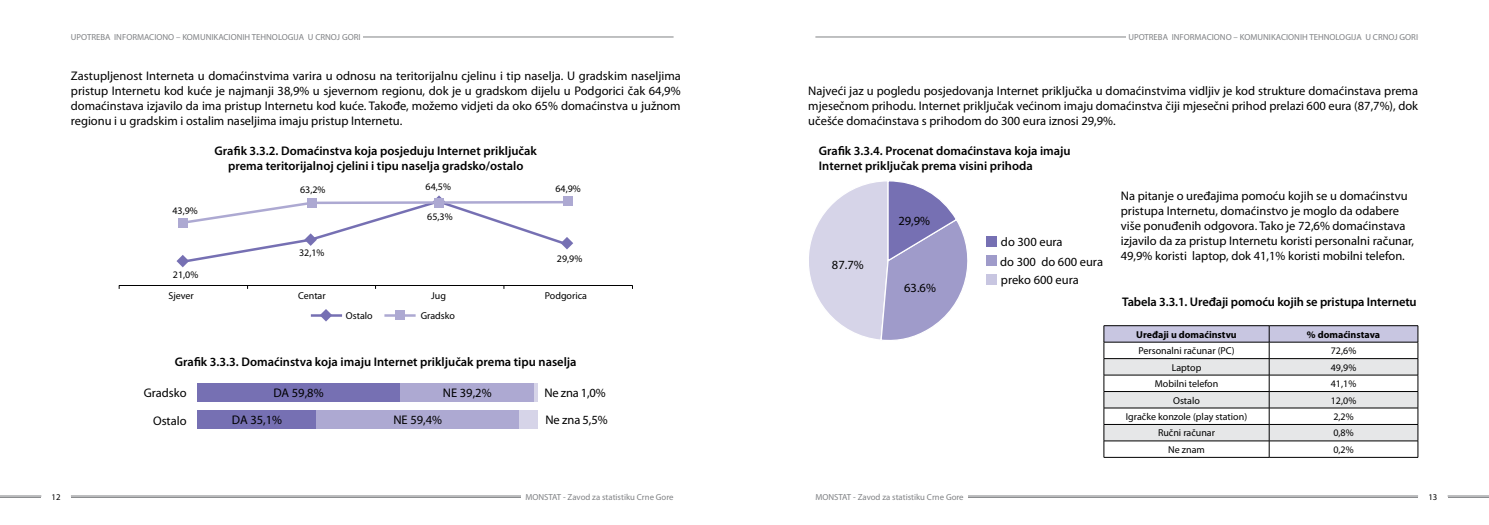
<style>
.page{position:relative;width:1489px;height:525px;background:#fff}
.page>*{position:absolute;margin:0;border:0;box-sizing:border-box;transform-origin:0 0}
.t1{font:12.5px/15px "Myriad Pro";color:#000}
.t2{font:600 12.5px/15px "Myriad Pro";color:#000}
.t3{font:10px/21.4px "Myriad Pro";color:#000;text-align:center}
.t4{font:700 10px "Myriad Pro";color:#000}
.t5{font:8.75px "Myriad Pro";color:#808285}
.t6{font:8.75px "Myriad Pro";color:#000}
</style>
<div class="page">
<hr style="left:815px;top:37px;width:602px;height:1px;background:#808285">
<div style="left:1126px;top:34px;width:291px;height:6px;background:#fff"></div>
<hr style="left:71px;top:37px;width:602px;height:1px;background:#808285">
<hr style="left:71px;top:497px;width:602px;height:1px;background:#808285">
<hr style="left:0;top:497px;width:41px;height:1px;background:#808285">
<hr style="left:1447px;top:497px;width:41px;height:1px;background:#808285">
<hr style="left:815px;top:497px;width:602px;height:1px;background:#808285">
<hr style="left:71px;top:495px;width:602px;height:1px;background:#808285">
<hr style="left:0;top:495px;width:41px;height:1px;background:#808285">
<hr style="left:1447px;top:495px;width:41px;height:1px;background:#808285">
<hr style="left:815px;top:495px;width:602px;height:1px;background:#808285">
<div style="left:521px;top:493px;width:152px;height:7px;background:#fff"></div>
<div style="left:815px;top:493px;width:152px;height:7px;background:#fff"></div>
<div style="left:71px;top:34px;width:291px;height:6px;background:#fff"></div>
<svg style="left:809px;top:181px;width:159px;height:159px"></svg>
<div style="left:986px;top:236px;width:10px;height:11px;background:#7670b3"></div>
<div style="left:986px;top:255px;width:10px;height:11px;background:#9f9bca"></div>
<div style="left:986px;top:274px;width:10px;height:11px;background:#c8c6e1"></div>
<svg style="left:1103px;top:325px;width:315px;height:132px"></svg>
<hr style="left:1103px;top:457px;width:166px;height:1px;background:#000">
<hr style="left:1269px;top:457px;width:148px;height:1px;background:#000">
<svg style="left:176px;top:195px;width:397px;height:72px"></svg>
<div style="left:178px;top:218px;width:10px;height:10px;background:#ada9d2"></div>
<div style="left:306px;top:198px;width:10px;height:10px;background:#ada9d2"></div>
<div style="left:434px;top:198px;width:9px;height:10px;background:#ada9d2"></div>
<div style="left:563px;top:196px;width:9px;height:10px;background:#ada9d2"></div>
<hr style="left:119px;top:285px;width:513px;height:1px;background:#000">
<svg style="left:320px;top:309px;width:12px;height:12px"></svg>
<hr style="left:311px;top:314px;width:31px;height:2px;background:#7670b3">
<div style="left:395px;top:310px;width:10px;height:10px;background:#ada9d2"></div>
<hr style="left:384px;top:314px;width:31px;height:2px;background:#ada9d2">
<div style="left:197px;top:383px;width:203px;height:18px;background:#7670b3"></div>
<div style="left:197px;top:410px;width:120px;height:18px;background:#7670b3"></div>
<div style="left:317px;top:410px;width:202px;height:18px;background:#ada9d2"></div>
<div style="left:400px;top:383px;width:134px;height:18px;background:#ada9d2"></div>
<hr style="left:534px;top:383px;width:3px;height:18px;background:#d6d4e8">
<div style="left:519px;top:410px;width:18px;height:18px;background:#d6d4e8"></div>
<p class="t5" style="left:71px;top:32px;width:291px">UPOTREBA INFORMACIONO – KOMUNIKACIONIH TEHNOLOGIJA U CRNOJ GORI</p>
<p class="t1" style="left:71px;top:68px;width:611px;text-align:justify">Zastupljenost Interneta u domaćinstvima varira u odnosu na teritorijalnu cjelinu i tip naselja. U gradskim naseljima pristup Internetu kod kuće je najmanji 38,9% u sjevernom regionu, dok je u gradskom dijelu u Podgorici čak 64,9% domaćinstava izjavilo da ima pristup Internetu kod kuće. Takođe, možemo vidjeti da oko 65% domaćinstva u južnom regionu i u gradskim i ostalim naseljima imaju pristup Internetu.</p>
<p class="t2" style="left:215px;top:143px;width:324px;text-align:center">Grafik 3.3.2. Domaćinstva koja posjeduju Internet priključak prema teritorijalnoj cjelini i tipu naselja gradsko/ostalo</p>
<p class="t3" style="left:172px;top:199px;width:27px">43,9%</p>
<p class="t3" style="left:300px;top:179px;width:27px">63,2%</p>
<p class="t3" style="left:425px;top:176px;width:27px">64,5%</p>
<p class="t3" style="left:555px;top:178px;width:27px">64,9%</p>
<p class="t3" style="left:427px;top:206px;width:27px">65,3%</p>
<p class="t3" style="left:299px;top:242px;width:27px">32,1%</p>
<p class="t3" style="left:557px;top:247px;width:27px">29,9%</p>
<p class="t3" style="left:168px;top:263px;width:31px">21,0%<br>Sjever</p>
<p class="t3" style="left:298px;top:285px;width:29px">Centar</p>
<p class="t3" style="left:431px;top:285px;width:16px">Jug</p>
<p class="t3" style="left:545px;top:285px;width:44px">Podgorica</p>
<p class="t3" style="left:346px;top:304px;width:28px">Ostalo</p>
<p class="t3" style="left:421px;top:304px;width:36px">Gradsko</p>
<p class="t2" style="left:175px;top:353px;width:403px">Grafik 3.3.3. Domaćinstva koja imaju Internet priključak prema tipu naselja</p>
<p class="t1" style="left:273px;top:384px;width:52px">DA 59,8%</p>
<p class="t1" style="left:232px;top:412px;width:52px">DA 35,1%</p>
<p class="t1" style="left:393px;top:412px;width:50px">NE 59,4%</p>
<p class="t1" style="left:144px;top:384px;width:44px">Gradsko</p>
<p class="t1" style="left:443px;top:384px;width:50px">NE 39,2%</p>
<p class="t1" style="left:153px;top:412px;width:35px">Ostalo</p>
<p class="t1" style="left:544px;top:379px;width:65px;line-height:27px">Ne zna 1,0%<br>Ne zna 5,5%</p>
<p class="t5" style="left:1128px;top:32px;width:291px">UPOTREBA INFORMACIONO – KOMUNIKACIONIH TEHNOLOGIJA U CRNOJ GORI</p>
<p class="t1" style="left:808px;top:83px;width:611px;text-align:justify">Najveći jaz u pogledu posjedovanja Internet priključka u domaćinstvima vidljiv je kod strukture domaćinstava prema mjesečnom prihodu. Internet priključak većinom imaju domaćinstva čiji mjesečni prihod prelazi 600 eura (87,7%), dok učešće domaćinstava s prihodom do 300 eura iznosi 29,9%.</p>
<p class="t2" style="left:818px;top:143px;width:253px">Grafik 3.3.4. Procenat domaćinstava koja imaju<br>Internet priključak prema visini prihoda</p>
<p class="t1" style="left:832px;top:257px;width:33px">87.7%</p>
<p class="t1" style="left:898px;top:212px;width:33px">29,9%</p>
<p class="t1" style="left:904px;top:280px;width:33px">63.6%</p>
<p class="t1" style="left:1000px;top:232px;width:104px;line-height:19.1px">do 300 eura<br>do 300 do 600 eura preko 600 eura</p>
<p class="t1" style="left:1120px;top:188px;width:295px">Na pitanje o uređajima pomoću kojih se u domaćinstvu pristupa Internetu, domaćinstvo je moglo da odabere više ponuđenih odgovora. Tako je 72,6% domaćinstava izjavilo da za pristup Internetu koristi personalni računar, 49,9% koristi laptop, dok 41,1% koristi mobilni telefon.</p>
<p class="t2" style="left:1122px;top:293px;width:296px">Tabela 3.3.1. Uređaji pomoću kojih se pristupa Internetu</p>
<p class="t4" style="left:1136px;top:327px;width:102px">Uređaji u domaćinstvu</p>
<p class="t4" style="left:1306px;top:327px;width:75px">% domaćinstava</p>
<p class="t3" style="left:1138px;top:340px;width:98px">Personalni računar (PC)</p>
<p class="t3" style="left:1330px;top:340px;width:27px">72,6%</p>
<p class="t3" style="left:1171px;top:356px;width:31px">Laptop</p>
<p class="t3" style="left:1330px;top:356px;width:27px">49,9%</p>
<p class="t3" style="left:1154px;top:372px;width:65px">Mobilni telefon</p>
<p class="t3" style="left:1330px;top:372px;width:27px">41,1%</p>
<p class="t3" style="left:1172px;top:389px;width:28px">Ostalo</p>
<p class="t3" style="left:1330px;top:389px;width:27px">12,0%</p>
<p class="t3" style="left:1125px;top:405px;width:123px">Igračke konzole (play station)</p>
<p class="t3" style="left:1333px;top:405px;width:22px">2,2%</p>
<p class="t3" style="left:1157px;top:422px;width:59px">Ručni računar</p>
<p class="t3" style="left:1333px;top:422px;width:22px">0,8%</p>
<p class="t3" style="left:1168px;top:438px;width:38px">Ne znam</p>
<p class="t3" style="left:1333px;top:438px;width:22px">0,2%</p>
<p class="t6" style="left:52px;top:491px;width:10px">12</p>
<p class="t5" style="left:525px;top:491px;width:150px">MONSTAT - Zavod za statistiku Crne Gore</p>
<p class="t5" style="left:815px;top:491px;width:150px">MONSTAT - Zavod za statistiku Crne Gore</p>
<p class="t6" style="left:1428px;top:491px;width:10px">13</p>
</div>
